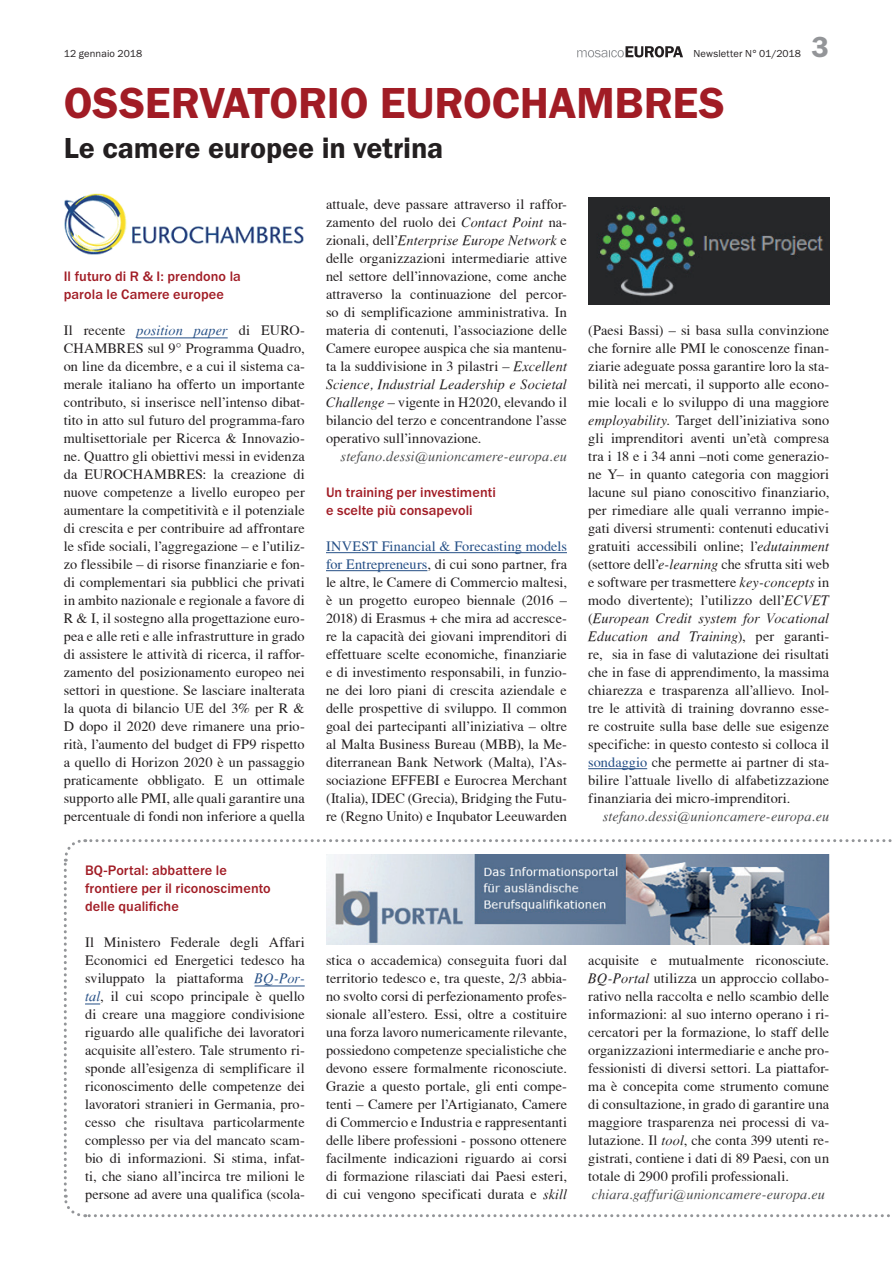
<style>
.page{position:relative;width:893px;height:1263px;background:#fff}
.page>*{position:absolute;margin:0;border:0;box-sizing:border-box;transform-origin:0 0}
.t1{font:600 45px "Franklin Gothic Itc T";letter-spacing:-.005em;color:#a11c25}
.t2{font:600 30px "Franklin Gothic Itc T";letter-spacing:-.005em;color:#231f20}
.t3{font:600 30px "Franklin Gothic Itc T";color:#939598}
.t4{font:14.25px/18px "T Acc LAD";letter-spacing:.005em;color:#231f20;text-align:justify}
.t5{font:500 14.25px/18px "Franklin Gothic Itc T";letter-spacing:.005em;color:#a11c25}
.t6{font:14.25px/18px "T Acc LAD Italic";letter-spacing:.005em;color:#231f20}
.t7{font:14.25px "T Acc LAD Italic";letter-spacing:.01em;color:#4b4c4d}
.t8{font:10.5px "Franklin Gothic Itc T";letter-spacing:.015em;color:#231f20}
.s1{font-family:"T Acc LAD Italic"}
.s2{font-family:"T Acc LAD"}
.s3{color:#254f86}
.s4{font-family:"T Acc LAD Italic";color:#254f86}
</style>
<div class="page">
<svg style="left:577px;top:46px;width:106px;height:11px"></svg>
<hr style="left:588px;top:768px;width:59px;height:1px;background:#254f86">
<hr style="left:326px;top:552px;width:241px;height:1px;background:#254f86">
<hr style="left:326px;top:570px;width:101px;height:1px;background:#254f86">
<svg style="left:63px;top:839px;width:829px;height:379px"></svg>
<img style="left:326px;top:855px;width:503px;height:89px">
<hr style="left:136px;top:338px;width:92px;height:1px;background:#254f86">
<img style="left:64px;top:193px;width:240px;height:62px">
<img style="left:588px;top:198px;width:241px;height:106px">
<p class="t8" style="left:64px;top:48px;width:80px">12 gennaio 2018</p>
<p class="t8" style="left:693px;top:48px;width:109px">Newsletter N° 01/2018</p>
<h2 class="t3" style="left:812px;top:30px;width:19px">3</h2>
<h1 class="t1" style="left:64px;top:77px;width:663px">OSSERVATORIO EUROCHAMBRES</h1>
<h2 class="t2" style="left:64px;top:131px;width:381px">Le camere europee in vetrina</h2>
<p class="t4" style="left:326px;top:195px;width:242px">attuale, deve passare attraverso il raffor&shy;zamento del ruolo dei <span class="s1">Contact Point</span> na-</p>
<p class="t6" style="left:326px;top:231px;width:242px"><span class="s2">zionali, dell’</span>Enterprise Europe Network <span class="s2">e</span></p>
<p class="t4" style="left:326px;top:249px;width:242px">delle organizzazioni intermediarie attive nel settore dell’innovazione, come anche attraverso la continuazione del percor&shy;so di semplificazione amministrativa. In materia di contenuti, l’associazione delle Camere europee auspica che sia mantenu&shy;ta la suddivisione in 3 pilastri – <span class="s1">Excellent</span></p>
<p class="t6" style="left:326px;top:375px;width:242px">Science, Industrial Leadership e Societal</p>
<p class="t4" style="left:326px;top:393px;width:242px"><span class="s1">Challenge</span> – vigente in H2020, elevando il bilancio del terzo e concentrandone l’asse operativo sull’innovazione.</p>
<p class="t7" style="left:341px;top:448px;width:228px">stefano.dessi@unioncamere-europa.eu</p>
<p class="t5" style="left:326px;top:483px;width:171px">Un training per investimenti e scelte più consapevoli</p>
<p class="t4" style="left:326px;top:537px;width:242px"><span class="s3">INVEST Financial &amp; Forecasting models for Entrepreneurs</span>, di cui sono partner, fra le altre, le Camere di Commercio maltesi, è un progetto europeo biennale (2016 – 2018) di Erasmus + che mira ad accresce&shy;re la capacità dei giovani imprenditori di effettuare scelte economiche, finanziarie e di investimento responsabili, in funzio&shy;ne dei loro piani di crescita aziendale e delle prospettive di sviluppo. Il common goal dei partecipanti all’iniziativa – oltre al Malta Business Bureau (MBB), la Me&shy;diterranean Bank Network (Malta), l’As&shy;sociazione EFFEBI e Eurocrea Merchant (Italia), IDEC (Grecia), Bridging the Futu&shy;re (Regno Unito) e Inqubator Leeuwarden</p>
<p class="t5" style="left:64px;top:267px;width:179px">Il futuro di R &amp; I: prendono la parola le Camere europee</p>
<p class="t4" style="left:64px;top:321px;width:242px">Il recente <span class="s4">position paper</span> di EURO-CHAMBRES sul 9° Programma Quadro, on line da dicembre, e a cui il sistema ca&shy;merale italiano ha offerto un importante contributo, si inserisce nell’intenso dibat&shy;tito in atto sul futuro del programma-faro multisettoriale per Ricerca &amp; Innovazio&shy;ne. Quattro gli obiettivi messi in evidenza da EUROCHAMBRES: la creazione di nuove competenze a livello europeo per aumentare la competitività e il potenziale di crescita e per contribuire ad affrontare le sfide sociali, l’aggregazione – e l’utiliz&shy;zo flessibile – di risorse finanziarie e fon&shy;di complementari sia pubblici che privati in ambito nazionale e regionale a favore di R &amp; I, il sostegno alla progettazione euro&shy;pea e alle reti e alle infrastrutture in grado di assistere le attività di ricerca, il raffor&shy;zamento del posizionamento europeo nei settori in questione. Se lasciare inalterata la quota di bilancio UE del 3% per R &amp; D dopo il 2020 deve rimanere una prio&shy;rità, l’aumento del budget di FP9 rispetto a quello di Horizon 2020 è un passaggio praticamente obbligato. E un ottimale supporto alle PMI, alle quali garantire una percentuale di fondi non inferiore a quella</p>
<p class="t4" style="left:588px;top:321px;width:242px">(Paesi Bassi) – si basa sulla convinzione che fornire alle PMI le conoscenze finan&shy;ziarie adeguate possa garantire loro la sta&shy;bilità nei mercati, il supporto alle econo&shy;mie locali e lo sviluppo di una maggiore <span class="s1">employability</span>. Target dell’iniziativa sono gli imprenditori aventi un’età compresa tra i 18 e i 34 anni –noti come generazio&shy;ne Y– in quanto categoria con maggiori lacune sul piano conoscitivo finanziario, per rimediare alle quali verranno impie&shy;gati diversi strumenti: contenuti educativi gratuiti accessibili online; l’<span class="s1">edutainment </span>(settore dell’<span class="s1">e-learning</span> che sfrutta siti web e software per trasmettere <span class="s1">key-concepts</span> in modo divertente); l’utilizzo dell’<span class="s1">ECVET</span></p>
<p class="t6" style="left:588px;top:609px;width:242px"><span class="s2">(</span>European Credit system for Vocational<br>Education and Training<span class="s2">), per garanti-</span></p>
<p class="t4" style="left:588px;top:645px;width:242px">re, sia in fase di valutazione dei risultati che in fase di apprendimento, la massima chiarezza e trasparenza all’allievo. Inol&shy;tre le attività di training dovranno esse&shy;re costruite sulla base delle sue esigenze specifiche: in questo contesto si colloca il <span class="s3">sondaggio</span> che permette ai partner di sta&shy;bilire l’attuale livello di alfabetizzazione finanziaria dei micro-imprenditori.</p>
<p class="t7" style="left:603px;top:808px;width:228px">stefano.dessi@unioncamere-europa.eu</p>
<p class="t5" style="left:85px;top:861px;width:187px">BQ-Portal: abbattere le frontiere per il riconoscimento delle qualifiche</p>
<p class="t4" style="left:85px;top:933px;width:221px">Il Ministero Federale degli Affari Economici ed Energetici tedesco ha sviluppato la piattaforma <span class="s4">BQ-Por&shy;tal</span>, il cui scopo principale è quello di creare una maggiore condivisione riguardo alle qualifiche dei lavoratori acquisite all’estero. Tale strumento ri&shy;sponde all’esigenza di semplificare il riconoscimento delle competenze dei lavoratori stranieri in Germania, pro&shy;cesso che risultava particolarmente complesso per via del mancato scam&shy;bio di informazioni. Si stima, infat&shy;ti, che siano all’incirca tre milioni le persone ad avere una qualifica (scola-</p>
<p class="t4" style="left:326px;top:951px;width:242px">stica o accademica) conseguita fuori dal territorio tedesco e, tra queste, 2/3 abbia&shy;no svolto corsi di perfezionamento profes&shy;sionale all’estero. Essi, oltre a costituire una forza lavoro numericamente rilevante, possiedono competenze specialistiche che devono essere formalmente riconosciute.<br>Grazie a questo portale, gli enti compe&shy;tenti – Camere per l’Artigianato, Camere di Commercio e Industria e rappresentanti delle libere professioni - possono ottenere facilmente indicazioni riguardo ai corsi di formazione rilasciati dai Paesi esteri, di cui vengono specificati durata e <span class="s1">skill</span></p>
<p class="t4" style="left:588px;top:951px;width:242px">acquisite e mutualmente riconosciute.<br><span class="s1">BQ-Portal</span> utilizza un approccio collabo&shy;rativo nella raccolta e nello scambio delle informazioni: al suo interno operano i ri&shy;cercatori per la formazione, lo staff delle organizzazioni intermediarie e anche pro&shy;fessionisti di diversi settori. La piattafor&shy;ma è concepita come strumento comune di consultazione, in grado di garantire una maggiore trasparenza nei processi di va&shy;lutazione. Il <span class="s1">tool</span>, che conta 399 utenti re&shy;gistrati, contiene i dati di 89 Paesi, con un totale di 2900 profili professionali.</p>
<p class="t7" style="left:592px;top:1186px;width:235px">chiara.gaffuri@unioncamere-europa.eu</p>
</div>
